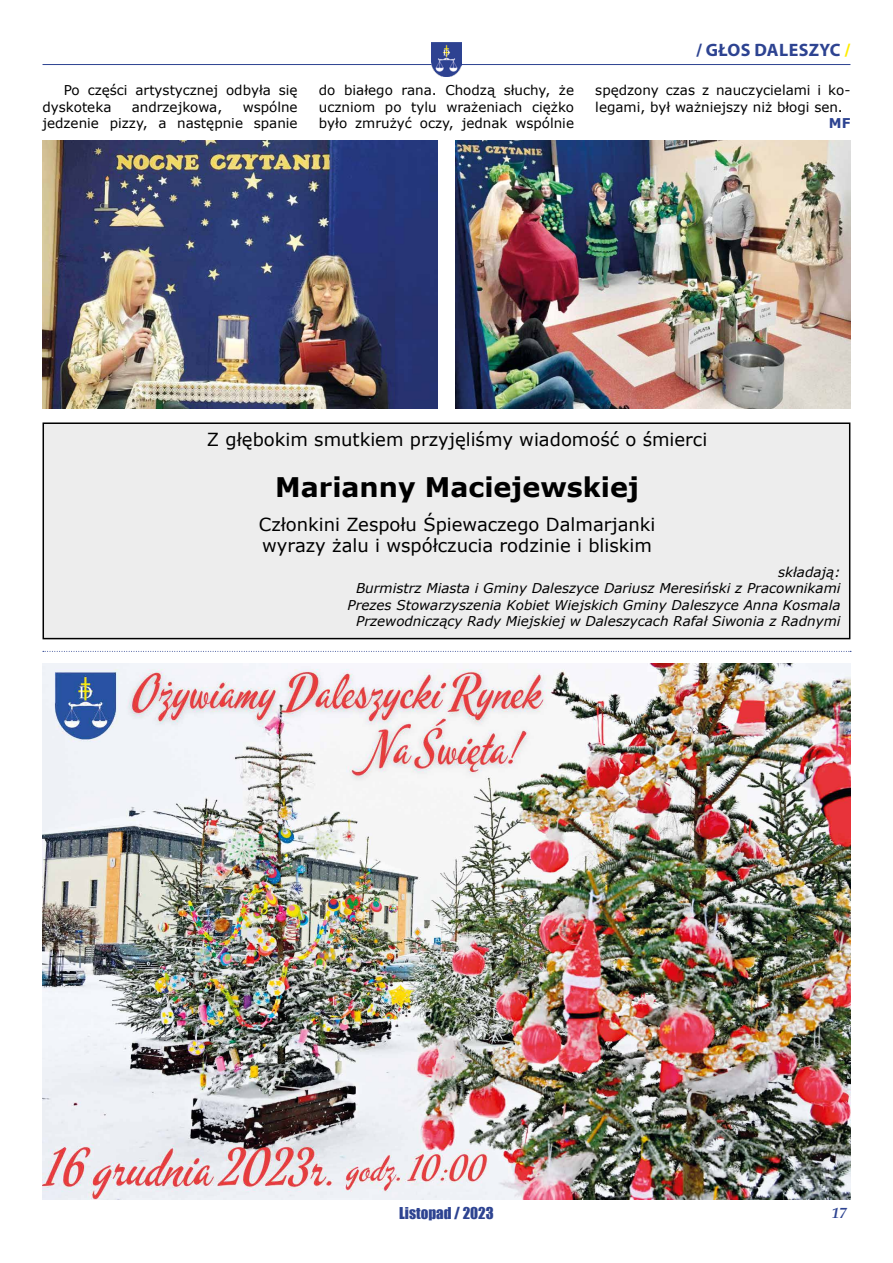
<style>
.page{position:relative;width:893px;height:1263px;background:#fff}
.page>*{position:absolute;margin:0;border:0;box-sizing:border-box;transform-origin:0 0}
.t1{font:700 27px "Verdana";color:#000}
.t2{font:18px/21px "Verdana";color:#000}
.t3{font:700 18px "Myriad Pro";letter-spacing:.02em;color:#2d4391}
.t4{font:15px "Impact";color:#2d4391}
.t5{font:italic 700 15px "Palatino Linotype";color:#2d4391}
.t6{font:13.5px/16.5px "Verdana";color:#000}
.t7{font:italic 13.5px/16.5px "Verdana";color:#000;text-align:right}
.t8{font:700 13.5px "Verdana";color:#2d4391}
.s1{color:#ffed00}
</style>
<div class="page">
<hr style="left:43px;top:64px;width:807px;height:1px;background:#2d4391">
<img style="left:432px;top:43px;width:29px;height:34px">
<img style="left:43px;top:663px;width:807px;height:536px">
<img style="left:455px;top:140px;width:395px;height:268px">
<img style="left:43px;top:140px;width:395px;height:268px">
<div style="left:43px;top:423px;width:807px;height:216px;background:#ededed"></div>
<div style="left:43px;top:422px;width:807px;height:217px;border:2px solid #000"></div>
<svg style="left:43px;top:651px;width:808px;height:1px"></svg>
<p class="t6" style="left:43px;top:82px;width:257px;text-indent:21px">Po części artystycznej odbyła się dyskoteka</p>
<p class="t6" style="left:43px;top:99px;width:257px;text-align:right">wspólne<br>jedzenie pizzy, a następnie spanie</p>
<p class="t6" style="left:132px;top:99px;width:92px">andrzejkowa,</p>
<h2 class="t3" style="left:696px;top:38px;width:156px">/ GŁOS DALESZYC <span class="s1">/</span></h2>
<p class="t6" style="left:319px;top:82px;width:257px;text-align:justify">do białego rana. Chodzą słuchy, że uczniom po tylu wrażeniach ciężko było zmrużyć oczy, jednak wspólnie</p>
<p class="t6" style="left:595px;top:82px;width:257px">spędzony czas z nauczycielami i ko&shy;legami, był ważniejszy niż błogi sen.</p>
<p class="t8" style="left:829px;top:114px;width:23px">MF</p>
<h2 class="t2" style="left:207px;top:429px;width:502px">Z głębokim smutkiem przyjęliśmy wiadomość o śmierci</h2>
<h1 class="t1" style="left:275px;top:468px;width:365px">Marianny Maciejewskiej</h1>
<h2 class="t2" style="left:259px;top:513px;width:398px">Członkini Zespołu Śpiewaczego Dalmarjanki wyrazy żalu i współczucia rodzinie i bliskim</h2>
<p class="t7" style="left:348px;top:563px;width:494px">składają:<br>Burmistrz Miasta i Gminy Daleszyce Dariusz Meresiński z Pracownikami Prezes Stowarzyszenia Kobiet Wiejskich Gminy Daleszyce Anna Kosmala Przewodniczący Rady Miejskiej w Daleszycach Rafał Siwonia z Radnymi</p>
<p class="t4" style="left:399px;top:1202px;width:96px">Listopad / 2023</p>
<p class="t5" style="left:832px;top:1202px;width:16px">17</p>
</div>
